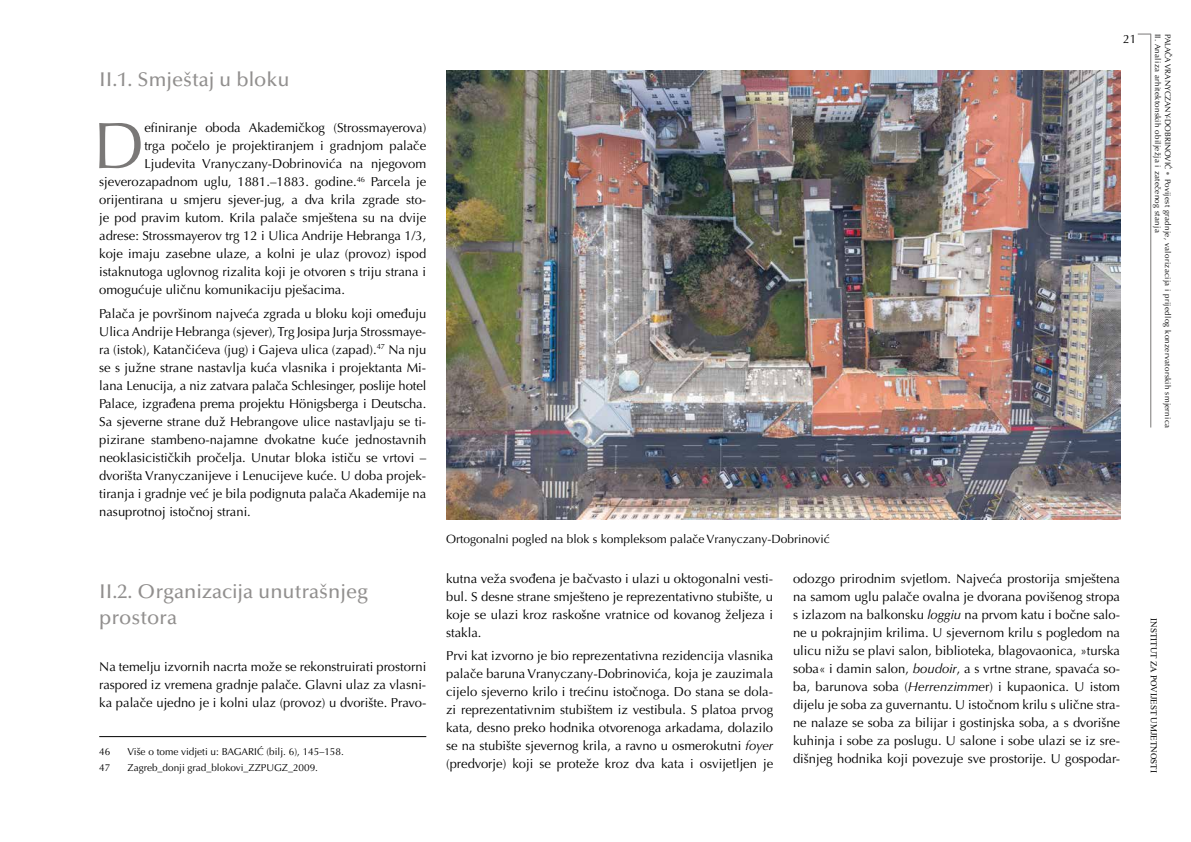
<style>
.page{position:relative;width:1191px;height:842px;background:#fff}
.page>*{position:absolute;margin:0;border:0;box-sizing:border-box;transform-origin:0 0}
.t1{font:65.6px "Optima LT Pro";color:#7a7877}
.t2{font:500 20px/26px "Optima LT Pro";color:#918f8e}
.t3{font:13px/18px "Optima LT Pro";color:#000;text-align:justify}
.t4{font:12px "Optima LT Pro";color:#000}
.t5{font:10px "Optima LT Pro";color:#000}
.t6{font:9px "Times New Roman";color:#000}
.t7{font:8px/9.8px "Optima LT Pro";letter-spacing:.04em;color:#000}
.s1{color:#7a7877}
.s2{font-style:italic}
</style>
<div class="page">
<hr style="left:1150px;top:34px;width:1px;height:393px;background:#7a7877">
<svg style="left:1137px;top:34px;width:13px;height:1px"></svg>
<hr style="left:99px;top:736px;width:327px;height:1px;background:#000">
<img style="left:446px;top:71px;width:674px;height:449px">
<h2 class="t2" style="left:99px;top:66px;width:192px">II.1. Smještaj u bloku</h2>
<h1 class="t1" style="left:93px;top:105px;width:53px">D</h1>
<p class="t3" style="left:144px;top:119px;width:283px">efiniranje oboda Akademičkog (Strossmayerova)</p>
<p class="t3" style="left:144px;top:137px;width:283px">trga počelo je projektiranjem i gradnjom palače</p>
<p class="t3" style="left:144px;top:155px;width:283px">Ljudevita Vranyczany-Dobrinovića na njegovom</p>
<p class="t3" style="left:99px;top:173px;width:328px">sjeverozapadnom uglu, 1881.–1883. godine.<sup>46</sup> Parcela je</p>
<p class="t3" style="left:99px;top:191px;width:328px">orijentirana u smjeru sjever-jug, a dva krila zgrade sto-</p>
<p class="t3" style="left:99px;top:209px;width:328px">je pod pravim kutom. Krila palače smještena su na dvije</p>
<p class="t3" style="left:99px;top:227px;width:328px">adrese: Strossmayerov trg 12 i Ulica Andrije Hebranga 1/3,</p>
<p class="t3" style="left:99px;top:245px;width:328px">koje imaju zasebne ulaze, a kolni je ulaz (provoz) ispod</p>
<p class="t3" style="left:99px;top:263px;width:328px">istaknutoga uglovnog rizalita koji je otvoren s triju strana i</p>
<p class="t3" style="left:99px;top:281px;width:247px">omogućuje uličnu komunikaciju pješacima.</p>
<p class="t3" style="left:99px;top:304px;width:328px">Palača je površinom najveća zgrada u bloku koji omeđuju Ulica Andrije Hebranga (sjever), Trg Josipa Jurja Strossmaye&shy;ra (istok), Katančićeva (jug) i Gajeva ulica (zapad).<sup>47</sup> Na nju se s južne strane nastavlja kuća vlasnika i projektanta Mi&shy;lana Lenucija, a niz zatvara palača Schlesinger, poslije hotel Palace, izgrađena prema projektu Hönigsberga i Deutscha.<br>Sa sjeverne strane duž Hebrangove ulice nastavljaju se ti&shy;pizirane stambeno-najamne dvokatne kuće jednostavnih neoklasicističkih pročelja. Unutar bloka ističu se vrtovi – dvorišta Vranyczanijeve i Lenucijeve kuće. U doba projek&shy;tiranja i gradnje već je bila podignuta palača Akademije na nasuprotnoj istočnoj strani.</p>
<h2 class="t2" style="left:99px;top:578px;width:270px">II.2. Organizacija unutrašnjeg prostora</h2>
<p class="t3" style="left:99px;top:657px;width:328px">Na temelju izvornih nacrta može se rekonstruirati prostorni raspored iz vremena gradnje palače. Glavni ulaz za vlasni&shy;ka palače ujedno je i kolni ulaz (provoz) u dvorište. Pravo-</p>
<p class="t5" style="left:99px;top:746px;width:13px">46</p>
<p class="t5" style="left:128px;top:746px;width:218px">Više o tome vidjeti u: BAGARIĆ (bilj. 6), 145–158.</p>
<p class="t5" style="left:99px;top:761px;width:13px">47</p>
<p class="t5" style="left:128px;top:761px;width:192px">Zagreb_donji grad_blokovi_ZZPUGZ_2009.</p>
<p class="t4" style="left:446px;top:531px;width:385px">Ortogonalni pogled na blok s kompleksom palače Vranyczany-Dobrinović</p>
<p class="t4" style="left:1123px;top:31px;width:15px">21</p>
<p class="t7" style="left:1172px;top:34px;width:396px;rotate:90deg">PALAČA VRANYCZANY-DOBRINOVIĆ <span class="s1">•</span> Povijest gradnje, valorizacija i prijedlog konzervatorskih smjernica<br>II. Analiza arhitektonskih obilježja i zatečenog stanja</p>
<p class="t3" style="left:446px;top:569px;width:328px">kutna veža svođena je bačvasto i ulazi u oktogonalni vesti&shy;bul. S desne strane smješteno je reprezentativno stubište, u koje se ulazi kroz raskošne vratnice od kovanog željeza i stakla.</p>
<p class="t3" style="left:446px;top:647px;width:328px">Prvi kat izvorno je bio reprezentativna rezidencija vlasnika palače baruna Vranyczany-Dobrinovića, koja je zauzimala cijelo sjeverno krilo i trećinu istočnoga. Do stana se dola&shy;zi reprezentativnim stubištem iz vestibula. S platoa prvog kata, desno preko hodnika otvorenoga arkadama, dolazilo se na stubište sjevernog krila, a ravno u osmerokutni <span class="s2">foyer </span>(predvorje) koji se proteže kroz dva kata i osvijetljen je</p>
<p class="t3" style="left:793px;top:569px;width:328px">odozgo prirodnim svjetlom. Najveća prostorija smještena na samom uglu palače ovalna je dvorana povišenog stropa s izlazom na balkonsku <span class="s2">loggiu</span> na prvom katu i bočne salo&shy;ne u pokrajnjim krilima. U sjevernom krilu s pogledom na ulicu nižu se plavi salon, biblioteka, blagovaonica, »turska soba« i damin salon, <span class="s2">boudoir</span>, a s vrtne strane, spavaća so&shy;ba, barunova soba (<span class="s2">Herrenzimme</span>r) i kupaonica. U istom dijelu je soba za guvernantu. U istočnom krilu s ulične stra&shy;ne nalaze se soba za bilijar i gostinjska soba, a s dvorišne kuhinja i sobe za poslugu. U salone i sobe ulazi se iz sre&shy;dišnjeg hodnika koji povezuje sve prostorije. U gospodar-</p>
<p class="t6" style="left:1160px;top:618px;width:156px;rotate:90deg">INSTITUT ZA POVIJEST UMJETNOSTI</p>
</div>
